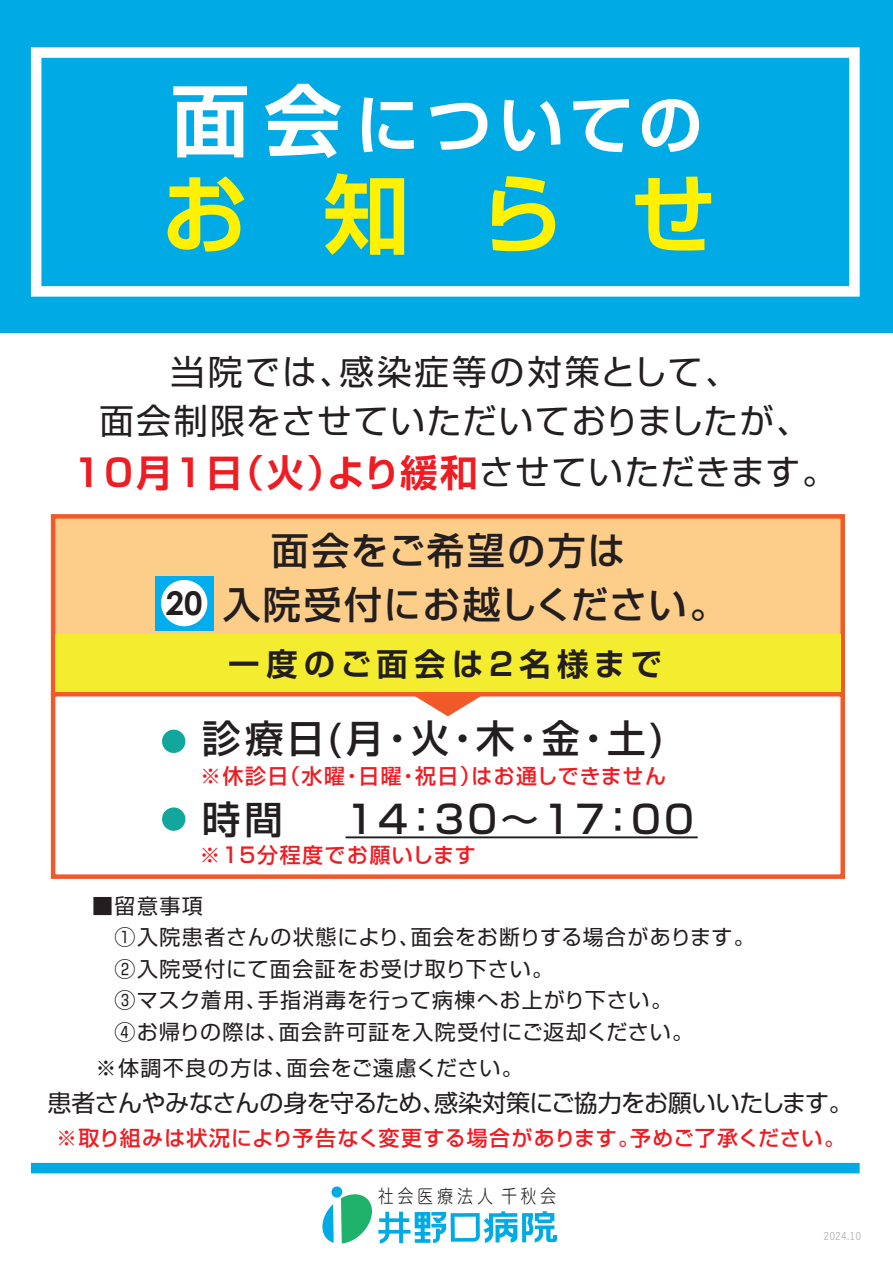
<style>
.page{position:relative;width:893px;height:1263px;background:#fff}
.page>*{position:absolute;margin:0;border:0;box-sizing:border-box;transform-origin:0 0}
.t1{font:700 85.95px "Shin Go Pro De";color:#fff101}
.t2{font:700 64.2px "Shin Go Pro De";letter-spacing:.1em;color:#fff}
.t3{font:500 38.4px "Shin Go Pro";letter-spacing:.1em;color:#231f20}
.t4{font:500 37.8px/54.2px "Shin Go Pro";letter-spacing:.04em;color:#231f20;text-align:center}
.t5{font:700 37.5px "Shin Go Pro De";letter-spacing:.055em;color:#ee1d23}
.t6{font:34.5px/49.5px "Shin Go Pro";letter-spacing:.055em;color:#231f20;text-align:center}
.t7{font:700 31.5px "Shin Go Pro De";letter-spacing:.17em;color:#231f20}
.t8{font:24px "Shin Go Pro";letter-spacing:-.03em;color:#231f20}
.t9{font:21px/31.5px "Shin Go Pro";letter-spacing:.06em;color:#231f20}
.t10{font:500 21px "Shin Go Pro";letter-spacing:.05em;color:#ee1d23}
.t11{font:500 21px "Shin Go Pro";letter-spacing:.075em;color:#ee1d23}
.t12{font:300 18.3px "Shin M Go Pro";letter-spacing:.275em;color:#231f20;scale:.85 1}
.t13{font:10.5px "Yu Gothic";color:#a8a9ad}
.s1{font-size:78.15px}
.s2{font-family:"Shin Go Pro";font-weight:400;font-size:34.5px;color:#231f20}
.s3{font-family:"Century Gothic";font-weight:700;font-size:32.85px}
</style>
<div class="page">
<div style="left:51px;top:514px;width:794px;height:180px;background:#fdcd8a;border:4px solid #f15929"></div>
<div style="left:0;top:0;width:893px;height:332px;background:#00abe5"></div>
<div style="left:31px;top:1163px;width:829px;height:10px;background:#00abe5"></div>
<svg style="left:378px;top:1211px;width:179px;height:32px"></svg>
<svg style="left:322px;top:1186px;width:50px;height:57px"></svg>
<div style="left:51px;top:692px;width:794px;height:187px;border:4px solid #f15929"></div>
<svg style="left:413px;top:695px;width:70px;height:21px"></svg>
<svg style="left:31px;top:47px;width:829px;height:250px"></svg>
<div style="left:155px;top:576px;width:58px;height:54px;background:#00aeef"></div>
<div style="left:161px;top:580px;width:46px;height:46px;background:#fff;border-radius:50%"></div>
<hr style="left:346px;top:836px;width:352px;height:2px;background:#231f20">
<div style="left:162px;top:730px;width:23px;height:23px;background:#12a79d;border-radius:50%"></div>
<div style="left:162px;top:807px;width:23px;height:24px;background:#12a79d;border-radius:50%"></div>
<div style="left:55px;top:634px;width:785px;height:58px;background:#f4ed2f"></div>
<h2 class="t2" style="left:171px;top:72px;width:533px"><span class="s1">面会</span>についての</h2>
<h1 class="t1" style="left:161px;top:144px;width:556px">お知らせ</h1>
<h3 class="t6" style="left:100px;top:343px;width:712px">当院では、感染症等の対策として、<br>面会制限をさせていただいておりましたが、</h3>
<h3 class="t5" style="left:73px;top:441px;width:765px">10月1日（火）より緩和<span class="s2">させていただきます。</span></h3>
<h3 class="t4" style="left:166px;top:519px;width:563px">面会をご希望の方は<br><span class="s3">20</span> 入院受付にお越しください。</h3>
<h3 class="t7" style="left:228px;top:638px;width:436px">一度のご面会は２名様まで</h3>
<h3 class="t3" style="left:202px;top:707px;width:466px">診療日(月・火・木・金・土)</h3>
<p class="t10" style="left:200px;top:758px;width:467px">※休診日（水曜・日曜・祝日）はお通しできません</p>
<h3 class="t3" style="left:202px;top:787px;width:493px">時間 　14：30～17：00</h3>
<p class="t11" style="left:200px;top:838px;width:278px">※15分程度でお願いします</p>
<p class="t9" style="left:92px;top:887px;width:664px">■留意事項<br>　①入院患者さんの状態により、面会をお断りする場合があります。　②入院受付にて面会証をお受け取り下さい。<br>　③マスク着用、手指消毒を行って病棟へお上がり下さい。<br>　④お帰りの際は、面会許可証を入院受付にご返却ください。</p>
<p class="t9" style="left:96px;top:1049px;width:429px">※体調不良の方は、面会をご遠慮ください。</p>
<p class="t8" style="left:47px;top:1083px;width:807px">患者さんやみなさんの身を守るため、感染対策にご協力をお願いいたします。</p>
<p class="t10" style="left:56px;top:1121px;width:790px">※取り組みは状況により予告なく変更する場合があります。予めご了承ください。</p>
<p class="t12" style="left:378px;top:1181px;width:211px">社会医療法人千秋会</p>
<p class="t13" style="left:823px;top:1227px;width:39px">2024.10</p>
</div>
